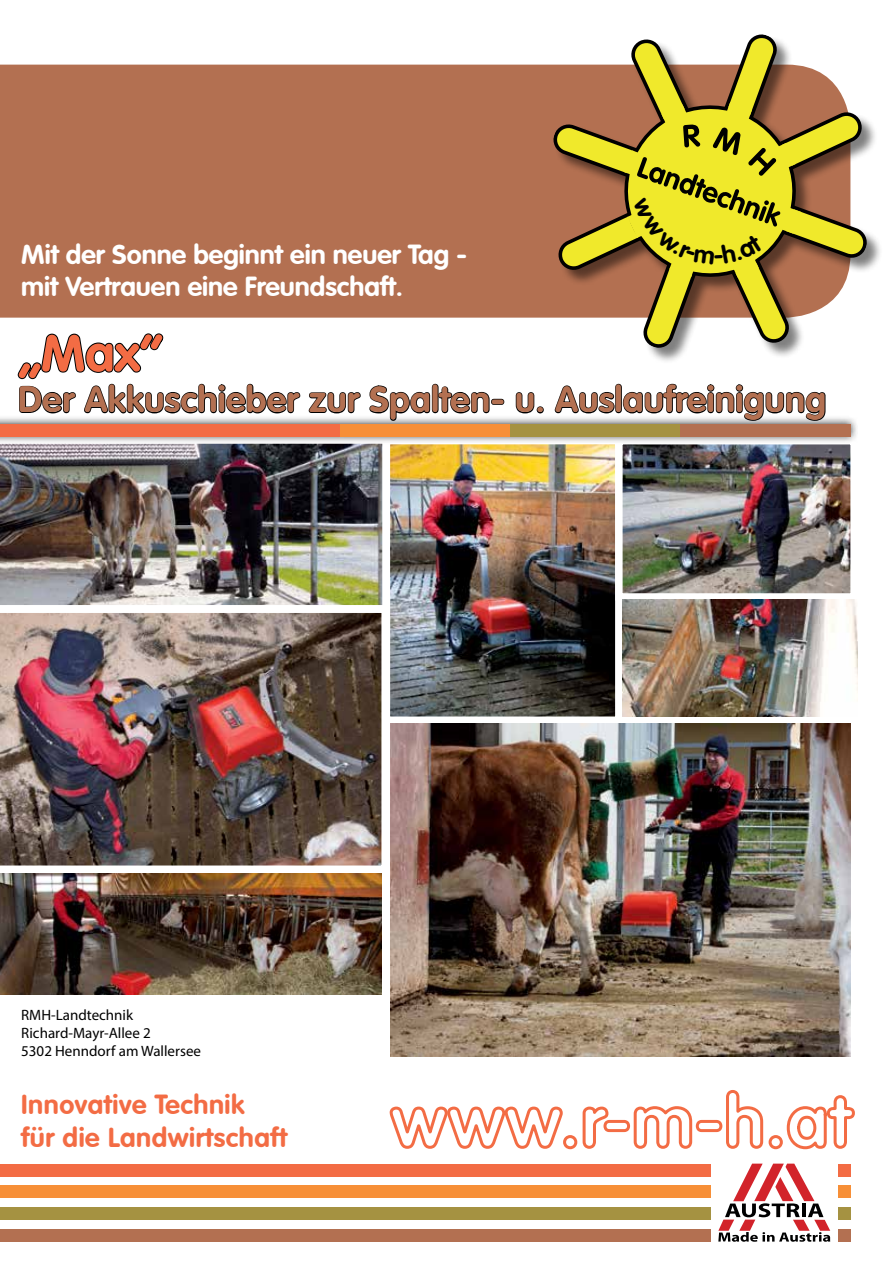
<style>
.page{position:relative;width:893px;height:1263px;background:#fff}
.page>*{position:absolute;margin:0;border:0;box-sizing:border-box;transform-origin:0 0}
.t1{font:700 51px "VAG Rounded";color:#f36c44}
.t2{font:700 36px "VAG Rounded";letter-spacing:.01em;color:#b37051}
.t3{font:700 27px "VAG Rounded";color:#fff}
.t4{font:700 27px/32.4px "VAG Rounded";letter-spacing:.02em;color:#f36c44}
.t5{font:15px/18px "Myriad Pro";color:#000}
</style>
<div class="page">
<div style="left:0;top:65px;width:553px;height:253px;background:#b37051"></div>
<div style="left:555px;top:36px;width:328px;height:329px;background:#000;opacity:.5"></div>
<div style="left:0;top:1163px;width:710px;height:13px;background:#f36c44"></div>
<div style="left:0;top:1185px;width:710px;height:13px;background:#f78f37"></div>
<div style="left:0;top:1207px;width:710px;height:13px;background:#a59241"></div>
<div style="left:0;top:1229px;width:710px;height:13px;background:#b37051"></div>
<svg style="left:718px;top:1163px;width:112px;height:79px"></svg>
<div style="left:838px;top:1163px;width:12px;height:13px;background:#f36c44"></div>
<div style="left:838px;top:1185px;width:12px;height:13px;background:#f78f37"></div>
<div style="left:838px;top:1207px;width:12px;height:13px;background:#a59241"></div>
<div style="left:838px;top:1229px;width:12px;height:13px;background:#b37051"></div>
<img style="left:0;top:445px;width:382px;height:160px">
<img style="left:391px;top:446px;width:223px;height:269px">
<div style="left:382px;top:437px;width:241px;height:287px;border:8px solid #fff"></div>
<img style="left:623px;top:445px;width:227px;height:147px">
<div style="left:615px;top:437px;width:243px;height:163px;border:7px solid #fff"></div>
<img style="left:0;top:605px;width:389px;height:261px">
<img style="left:390px;top:724px;width:460px;height:332px">
<img style="left:622px;top:600px;width:236px;height:117px">
<img style="left:0;top:873px;width:381px;height:121px">
<svg style="left:389px;top:1090px;width:466px;height:60px"></svg>
<div style="left:0;top:415px;width:858px;height:30px;background:#000;opacity:.75"></div>
<div style="left:0;top:424px;width:340px;height:12px;background:#f36c44"></div>
<div style="left:340px;top:424px;width:170px;height:12px;background:#f78f37"></div>
<div style="left:510px;top:424px;width:170px;height:12px;background:#a59241"></div>
<div style="left:680px;top:424px;width:170px;height:12px;background:#b37051"></div>
<svg style="left:16px;top:311px;width:285px;height:113px"></svg>
<svg style="left:308px;top:392px;width:53px;height:22px"></svg>
<svg style="left:368px;top:383px;width:137px;height:41px"></svg>
<svg style="left:515px;top:392px;width:29px;height:22px"></svg>
<svg style="left:554px;top:383px;width:272px;height:41px"></svg>
<svg style="left:553px;top:34px;width:314px;height:314px"></svg>
<p class="t3" style="left:21px;top:239px;width:447px">Mit der Sonne beginnt ein neuer Tag -</p>
<p class="t3" style="left:21px;top:271px;width:383px">mit Vertrauen eine Freundschaft.</p>
<h1 class="t1" style="left:18px;top:323px;width:146px">„Max“</h1>
<h2 class="t2" style="left:18px;top:378px;width:809px">Der Akkuschieber zur Spalten- u. Auslaufreinigung</h2>
<p class="t5" style="left:21px;top:1006px;width:181px">RMH-Landtechnik<br>Richard-Mayr-Allee 2<br>5302 Henndorf am Wallersee</p>
<p class="t4" style="left:21px;top:1088px;width:267px">Innovative Technik<br>für die Landwirtschaft</p>
</div>
